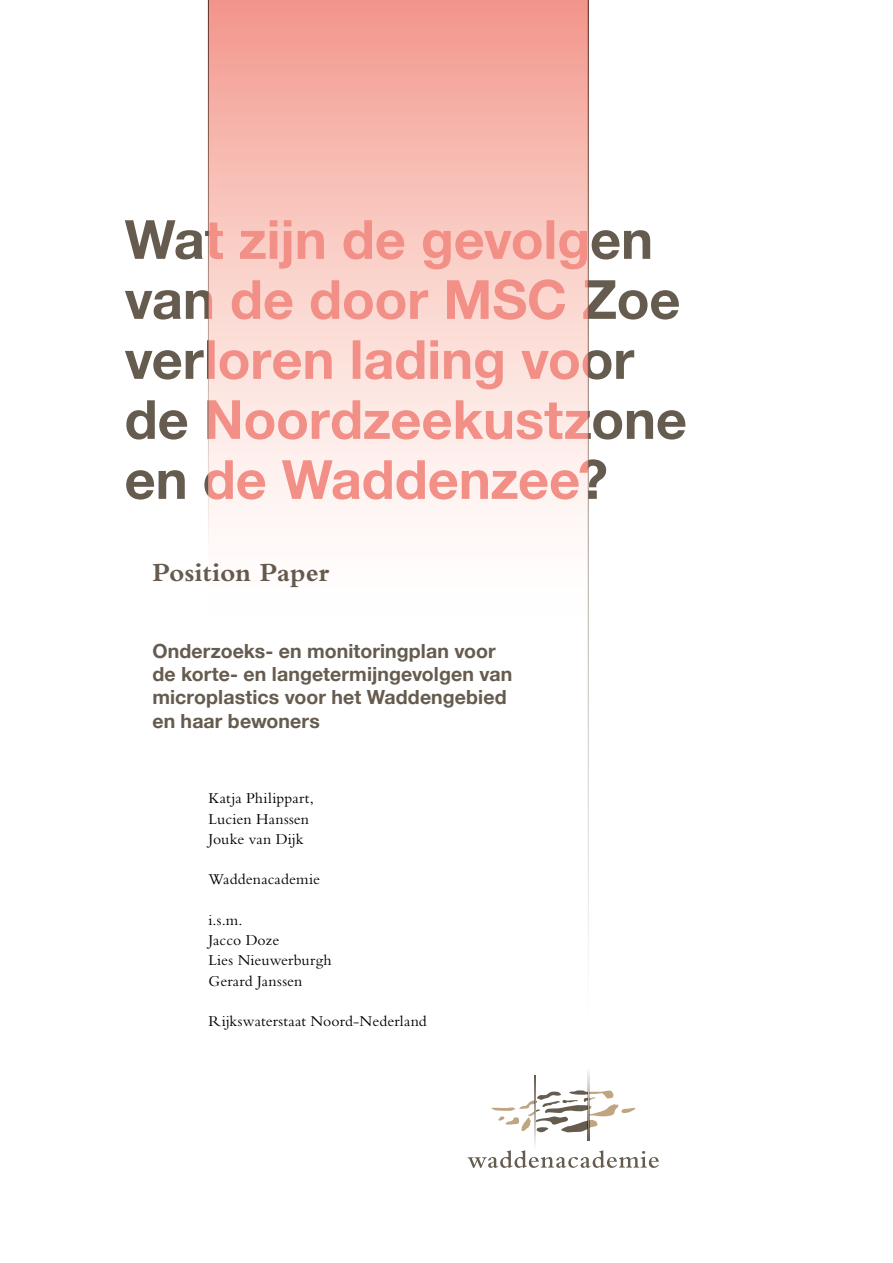
<style>
.page{position:relative;width:893px;height:1263px;background:#fff}
.page>*{position:absolute;margin:0;border:0;box-sizing:border-box;transform-origin:0 0}
.t1{font:700 27px "Bembo";color:#655b4f}
.t2{font:700 19.5px/23.4px "Helvetica Neue";letter-spacing:.005em;color:#655b4f}
.t3{font:15.75px/20.2px "Bembo";letter-spacing:.005em;color:#000}
</style>
<div class="page">
<svg style="left:209px;top:0;width:379px;height:635px"></svg>
<svg style="left:491px;top:1090px;width:144px;height:42px"></svg>
<svg style="left:468px;top:1150px;width:191px;height:18px"></svg>
<svg style="left:535px;top:1075px;width:1px;height:70px"></svg>
<svg style="left:588px;top:1071px;width:1px;height:69px"></svg>
<svg style="left:125px;top:220px;width:560px;height:280px"></svg>
<svg style="left:209px;top:220px;width:379px;height:280px;background:#f8c8c2"></svg>
<hr style="left:208px;top:0;width:1px;height:554px;background:#fff">
<hr style="left:588px;top:0;width:1px;height:1026px;background:#fff">
<h1 class="t1" style="left:152px;top:558px;width:179px">Position Paper</h1>
<p class="t2" style="left:152px;top:639px;width:361px">Onderzoeks- en monitoringplan voor de korte- en langetermijngevolgen van microplastics voor het Waddengebied en haar bewoners</p>
<p class="t3" style="left:208px;top:788px;width:107px">Katja Philippart,<br>Lucien Hanssen<br>Jouke van Dijk</p>
<p class="t3" style="left:208px;top:869px;width:113px">Waddenacademie</p>
<p class="t3" style="left:208px;top:909px;width:125px">i.s.m.<br>Jacco Doze<br>Lies Nieuwerburgh<br>Gerard Janssen</p>
<p class="t3" style="left:208px;top:1011px;width:220px">Rijkswaterstaat Noord-Nederland</p>
</div>
